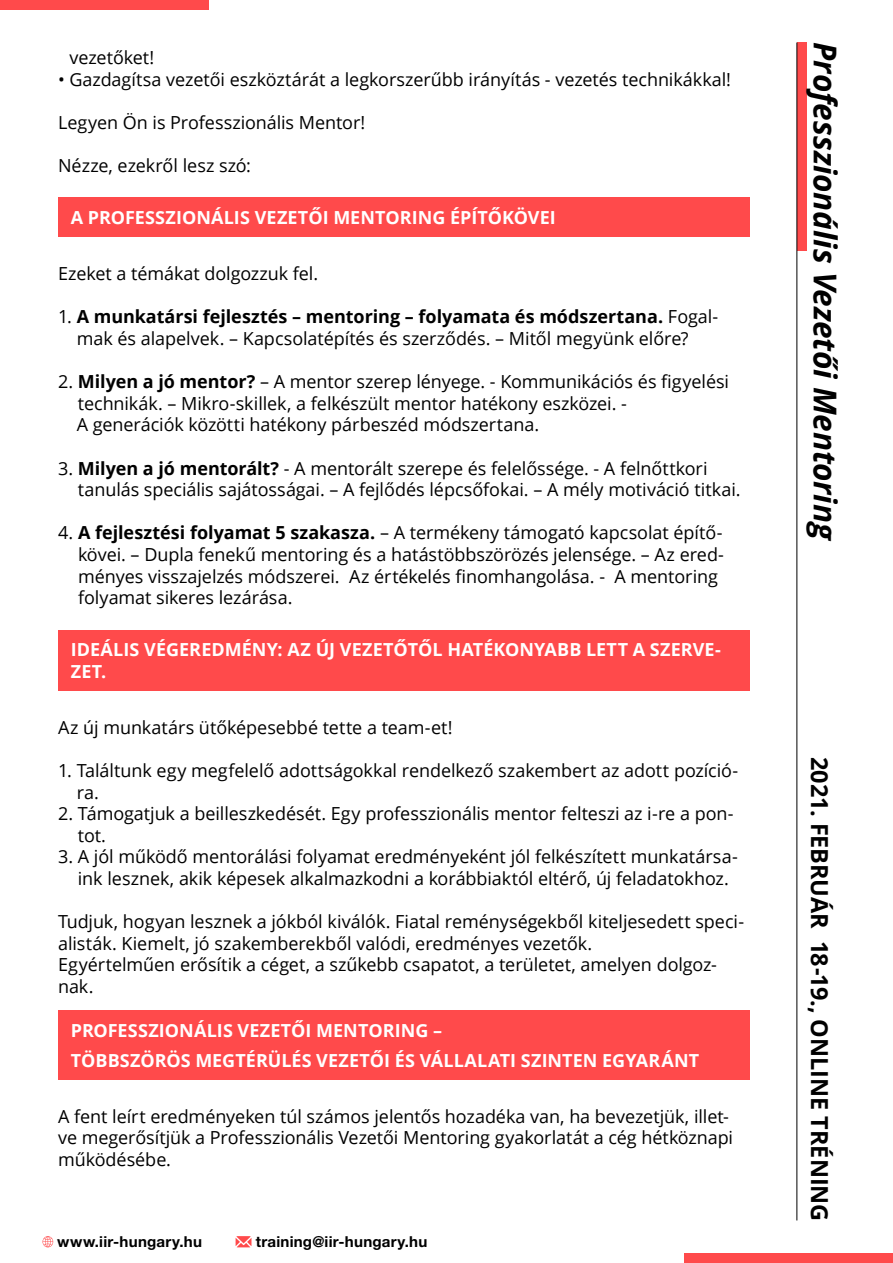
<style>
.page{position:relative;width:893px;height:1263px;background:#fff}
.page>*{position:absolute;margin:0;border:0;box-sizing:border-box;transform-origin:0 0}
.t1{font:italic 700 31.5px "Open Sans";letter-spacing:-.005em;color:#000}
.t2{font:700 23.4px "Open Sans";letter-spacing:-.005em;color:#000}
.t3{font:18px/21.6px "Open Sans";letter-spacing:-.005em;color:#000}
.t4{font:700 18px/21.6px "Open Sans";letter-spacing:.005em;color:#fff}
.t5{font:700 15.15px "Helvetica Neue LT Pro";letter-spacing:.015em;color:#000}
.s1{font-weight:700}
</style>
<div class="page">
<div style="left:0;top:0;width:208px;height:10px;background:#ff4a4b"></div>
<div style="left:685px;top:1253px;width:208px;height:10px;background:#ff4a4b"></div>
<div style="left:797px;top:43px;width:10px;height:208px;background:#ff4a4b"></div>
<hr style="left:796px;top:43px;width:1px;height:1177px;background:#000">
<svg style="left:43px;top:1236px;width:10px;height:11px"></svg>
<svg style="left:236px;top:1236px;width:15px;height:11px"></svg>
<div style="left:58px;top:198px;width:692px;height:39px;background:#ff4a4b"></div>
<div style="left:58px;top:630px;width:692px;height:60px;background:#ff4a4b"></div>
<div style="left:58px;top:1010px;width:692px;height:69px;background:#ff4a4b"></div>
<p class="t3" style="left:70px;top:46px;width:86px">vezetőket!</p>
<p class="t3" style="left:58px;top:68px;width:674px">• Gazdagítsa vezetői eszköztárát a legkorszerűbb irányítás - vezetés technikákkal!</p>
<p class="t3" style="left:58px;top:111px;width:309px">Legyen Ön is Professzionális Mentor!</p>
<p class="t3" style="left:58px;top:154px;width:194px">Nézze, ezekről lesz szó:</p>
<p class="t4" style="left:71px;top:206px;width:487px">A PROFESSZIONÁLIS VEZETŐI MENTORING ÉPÍTŐKÖVEI</p>
<p class="t3" style="left:58px;top:262px;width:262px">Ezeket a témákat dolgozzuk fel.</p>
<p class="t3" style="left:77px;top:306px;width:643px;text-indent:-19px">1. <span class="s1">A munkatársi fejlesztés – mentoring – folyamata és módszertana.</span> Fogal&shy;mak és alapelvek. – Kapcsolatépítés és szerződés. – Mitől megyünk előre?</p>
<p class="t3" style="left:77px;top:370px;width:654px;text-indent:-19px">2. <span class="s1">Milyen a jó mentor?</span> – A mentor szerep lényege. - Kommunikációs és figyelési technikák. – Mikro-skillek, a felkészült mentor hatékony eszközei. -<br>A generációk közötti hatékony párbeszéd módszertana.</p>
<p class="t3" style="left:78px;top:457px;width:664px;text-indent:-20px">3. <span class="s1">Milyen a jó mentorált?</span> - A mentorált szerepe és felelőssége. - A felnőttkori tanulás speciális sajátosságai. – A fejlődés lépcsőfokai. – A mély motiváció titkai.</p>
<p class="t3" style="left:78px;top:522px;width:648px;text-indent:-20px">4. <span class="s1">A fejlesztési folyamat 5 szakasza.</span> – A termékeny támogató kapcsolat építő&shy;kövei. – Dupla fenekű mentoring és a hatástöbbszörözés jelensége. – Az ered&shy;ményes visszajelzés módszerei. Az értékelés finomhangolása. - A mentoring folyamat sikeres lezárása.</p>
<p class="t4" style="left:71px;top:638px;width:651px">IDEÁLIS VÉGEREDMÉNY: AZ ÚJ VEZETŐTŐL HATÉKONYABB LETT A SZERVE-<br>ZET.</p>
<p class="t3" style="left:58px;top:716px;width:396px">Az új munkatárs ütőképesebbé tette a team-et!</p>
<p class="t3" style="left:77px;top:759px;width:663px;text-indent:-19px">1. Találtunk egy megfelelő adottságokkal rendelkező szakembert az adott pozíció&shy;ra.</p>
<p class="t3" style="left:78px;top:802px;width:657px;text-indent:-20px">2. Támogatjuk a beilleszkedését. Egy professzionális mentor felteszi az i-re a pon&shy;tot.</p>
<p class="t3" style="left:78px;top:846px;width:661px;text-indent:-20px">3. A jól működő mentorálási folyamat eredményeként jól felkészített munkatársa&shy;ink lesznek, akik képesek alkalmazkodni a korábbiaktól eltérő, új feladatokhoz.</p>
<p class="t3" style="left:58px;top:910px;width:687px">Tudjuk, hogyan lesznek a jókból kiválók. Fiatal reménységekből kiteljesedett speci&shy;alisták. Kiemelt, jó szakemberekből valódi, eredményes vezetők.<br>Egyértelműen erősítik a céget, a szűkebb csapatot, a területet, amelyen dolgoz&shy;nak.</p>
<p class="t4" style="left:71px;top:1014px;width:630px;line-height:30.2px">PROFESSZIONÁLIS VEZETŐI MENTORING –<br>TÖBBSZÖRÖS MEGTÉRÜLÉS VEZETŐI ÉS VÁLLALATI SZINTEN EGYARÁNT</p>
<p class="t3" style="left:58px;top:1105px;width:677px">A fent leírt eredményeken túl számos jelentős hozadéka van, ha bevezetjük, illet&shy;ve megerősítjük a Professzionális Vezetői Mentoring gyakorlatát a cég hétköznapi működésébe.</p>
<p class="t5" style="left:57px;top:1232px;width:146px">www.iir-hungary.hu</p>
<p class="t5" style="left:256px;top:1232px;width:173px">training@iir-hungary.hu</p>
<h1 class="t1" style="left:847px;top:42px;width:502px;rotate:90deg">Professzionális Vezetői Mentoring</h1>
<p class="t2" style="left:836px;top:756px;width:466px;rotate:90deg">2021. FEBRUÁR 18-19., ONLINE TRÉNING</p>
</div>
